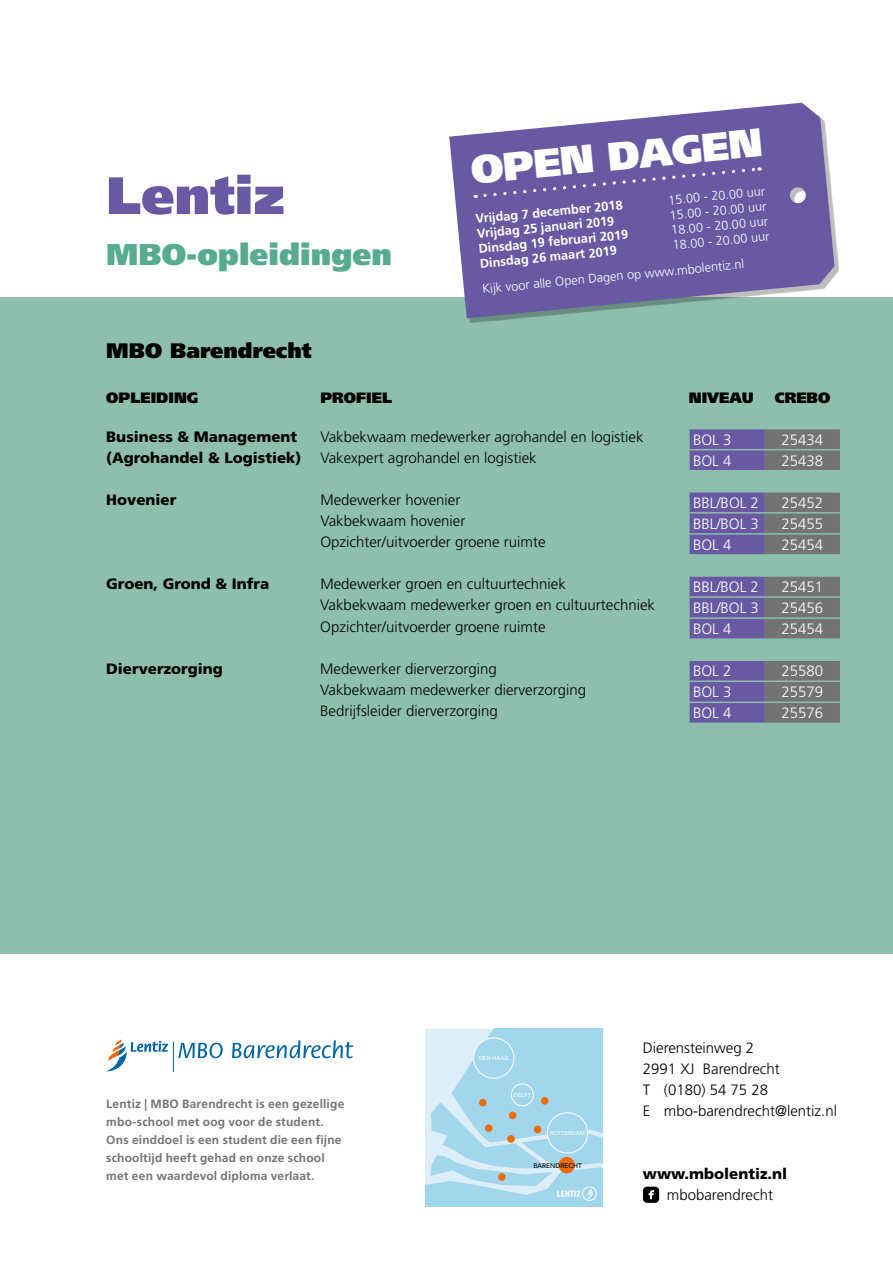
<style>
.page{position:relative;width:893px;height:1263px;background:#fff}
.page>*{position:absolute;margin:0;border:0;box-sizing:border-box;transform-origin:0 0}
.t1{font:900 52.5px "Frutiger LT Std";color:#6859a2}
.t2{font:900 39.9px "Frutiger LT Std";color:#fff}
.t3{font:900 30px "Frutiger LT Std";color:#57ab91}
.t4{font:900 21px "Frutiger LT Std";color:#000}
.t5{font:300 15px/21px "Frutiger LT Std";color:#000}
.t6{font:300 15px "Frutiger LT Std";color:#fff}
.t7{font:900 15px "Frutiger LT Std";color:#000}
.t8{font:900 15px "Frutiger LT Std";color:#000}
.t9{font:300 12.75px/24.5px "Frutiger LT Std";color:#fff}
.t10{font:700 12.75px "Frutiger LT Std";color:#fff}
.t11{font:700 12px/18px "Frutiger LT Std";letter-spacing:.015em;color:#747373}
.t12{font:500 6.6px "Avenir LT Std";color:#000}
.t13{font:500 5.55px "Avenir LT Std";color:#fff}
</style>
<div class="page">
<svg style="left:107px;top:1039px;width:246px;height:32px"></svg>
<div style="left:0;top:297px;width:893px;height:657px;background:#8dbfac"></div>
<svg style="left:689px;top:429px;width:152px;height:294px"></svg>
<svg style="left:643px;top:1186px;width:16px;height:17px"></svg>
<div style="left:452px;top:106px;width:386px;height:216px;background:#000;opacity:.26"></div>
<svg style="left:449px;top:103px;width:385px;height:215px;fill:#6859a2"></svg>
<div style="left:475px;top:166px;width:285px;height:33px;background:#6859a2"></div>
<svg style="left:425px;top:1029px;width:178px;height:177px;background:#b1daea"></svg>
<h1 class="t1" style="left:106px;top:164px;width:180px">Lentiz</h1>
<h3 class="t3" style="left:106px;top:236px;width:287px">MBO-opleidingen</h3>
<h2 class="t2" style="left:469px;top:144px;width:294px;rotate:-5deg">OPEN DAGEN</h2>
<p class="t9" style="left:667px;top:189px;width:99px;rotate:-6deg">15.00 - 20.00 uur</p>
<p class="t10" style="left:475px;top:212px;width:149px;rotate:-6deg">Vrijdag 7 december 2018</p>
<p class="t9" style="left:668px;top:204px;width:99px;rotate:-6deg">15.00 - 20.00 uur</p>
<p class="t10" style="left:476px;top:227px;width:139px;rotate:-6deg">Vrijdag 25 januari 2019</p>
<p class="t9" style="left:670px;top:219px;width:99px;rotate:-6deg">18.00 - 20.00 uur</p>
<p class="t10" style="left:478px;top:242px;width:152px;rotate:-6deg">Dinsdag 19 februari 2019</p>
<p class="t9" style="left:479px;top:254px;width:292px;text-indent:194px;rotate:-6deg">18.00 - 20.00 uur<br>Kijk voor alle Open Dagen op www.mbolentiz.nl</p>
<p class="t10" style="left:479px;top:257px;width:139px;rotate:-6deg">Dinsdag 26 maart 2019</p>
<h3 class="t4" style="left:106px;top:338px;width:207px">MBO Barendrecht</h3>
<p class="t8" style="left:106px;top:388px;width:94px">OPLEIDING</p>
<p class="t8" style="left:320px;top:388px;width:73px">PROFIEL</p>
<p class="t8" style="left:689px;top:388px;width:66px">NIVEAU</p>
<p class="t8" style="left:775px;top:388px;width:57px">CREBO</p>
<p class="t7" style="left:106px;top:428px;width:192px">Business &amp; Management</p>
<p class="t5" style="left:320px;top:427px;width:325px">Vakbekwaam medewerker agrohandel en logistiek</p>
<p class="t6" style="left:693px;top:431px;width:40px">BOL 3</p>
<p class="t6" style="left:781px;top:431px;width:43px">25434</p>
<p class="t7" style="left:106px;top:449px;width:196px">(Agrohandel &amp; Logistiek)</p>
<p class="t5" style="left:320px;top:448px;width:218px">Vakexpert agrohandel en logistiek</p>
<p class="t6" style="left:693px;top:452px;width:40px">BOL 4</p>
<p class="t6" style="left:781px;top:452px;width:43px">25438</p>
<p class="t7" style="left:106px;top:491px;width:72px">Hovenier</p>
<p class="t5" style="left:320px;top:490px;width:142px">Medewerker hovenier</p>
<p class="t6" style="left:693px;top:494px;width:67px">BBL/BOL 2</p>
<p class="t6" style="left:781px;top:494px;width:43px">25452</p>
<p class="t5" style="left:320px;top:511px;width:147px">Vakbekwaam hovenier</p>
<p class="t6" style="left:693px;top:515px;width:67px">BBL/BOL 3</p>
<p class="t6" style="left:781px;top:515px;width:43px">25455</p>
<p class="t5" style="left:320px;top:532px;width:227px">Opzichter/uitvoerder groene ruimte</p>
<p class="t6" style="left:693px;top:536px;width:40px">BOL 4</p>
<p class="t6" style="left:781px;top:536px;width:43px">25454</p>
<p class="t7" style="left:106px;top:575px;width:164px">Groen, Grond &amp; Infra</p>
<p class="t5" style="left:320px;top:574px;width:247px">Medewerker groen en cultuurtechniek</p>
<p class="t6" style="left:693px;top:578px;width:67px">BBL/BOL 2</p>
<p class="t6" style="left:781px;top:578px;width:43px">25451</p>
<p class="t5" style="left:320px;top:595px;width:336px">Vakbekwaam medewerker groen en cultuurtechniek</p>
<p class="t6" style="left:693px;top:599px;width:67px">BBL/BOL 3</p>
<p class="t6" style="left:781px;top:599px;width:43px">25456</p>
<p class="t5" style="left:320px;top:616px;width:227px">Opzichter/uitvoerder groene ruimte</p>
<p class="t6" style="left:693px;top:621px;width:40px">BOL 4</p>
<p class="t6" style="left:781px;top:621px;width:43px">25454</p>
<p class="t7" style="left:106px;top:659px;width:118px">Dierverzorging</p>
<p class="t5" style="left:320px;top:658px;width:178px">Medewerker dierverzorging</p>
<p class="t6" style="left:693px;top:663px;width:40px">BOL 2</p>
<p class="t6" style="left:781px;top:663px;width:43px">25580</p>
<p class="t5" style="left:320px;top:679px;width:267px">Vakbekwaam medewerker dierverzorging</p>
<p class="t6" style="left:693px;top:684px;width:40px">BOL 3</p>
<p class="t6" style="left:781px;top:684px;width:43px">25579</p>
<p class="t5" style="left:320px;top:700px;width:179px">Bedrijfsleider dierverzorging</p>
<p class="t6" style="left:693px;top:705px;width:40px">BOL 4</p>
<p class="t6" style="left:781px;top:705px;width:43px">25576</p>
<p class="t11" style="left:106px;top:1095px;width:240px">Lentiz | MBO Barendrecht is een gezellige mbo-school met oog voor de student.<br>Ons einddoel is een student die een fijne schooltijd heeft gehad en onze school met een waardevol diploma verlaat.</p>
<p class="t13" style="left:479px;top:1055px;width:32px">DEN HAAG</p>
<p class="t13" style="left:514px;top:1091px;width:18px">DELFT</p>
<p class="t13" style="left:550px;top:1130px;width:36px">ROTTERDAM</p>
<p class="t12" style="left:533px;top:1162px;width:50px">BARENDRECHT</p>
<p class="t5" style="left:643px;top:1037px;width:196px">Dierensteinweg 2<br>2991 XJ Barendrecht<br>T (0180) 54 75 28<br>E mbo-barendrecht@lentiz.nl</p>
<p class="t7" style="left:643px;top:1164px;width:146px">www.mbolentiz.nl</p>
<p class="t5" style="left:667px;top:1184px;width:108px">mbobarendrecht</p>
</div>
